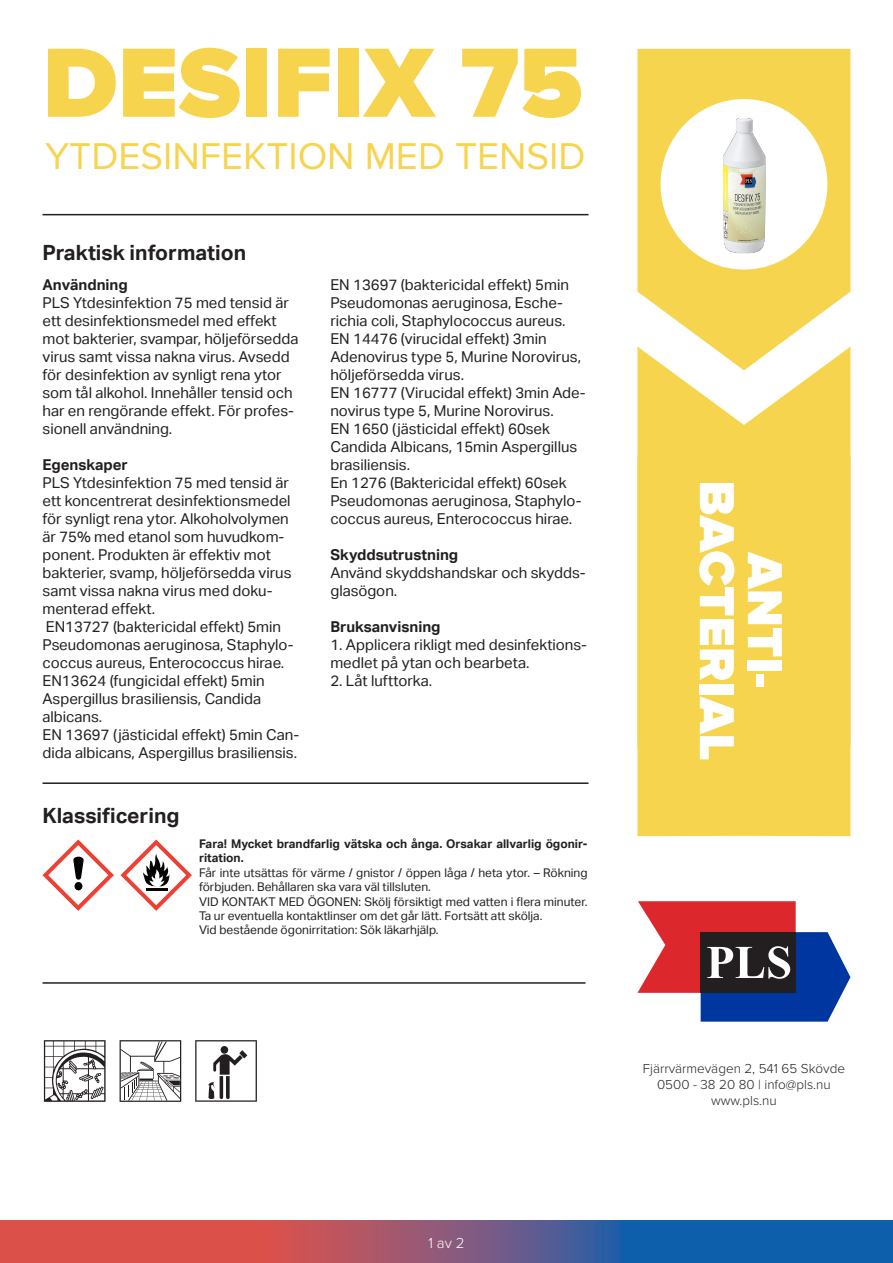
<style>
.page{position:relative;width:893px;height:1263px;background:#fff}
.page>*{position:absolute;margin:0;border:0;box-sizing:border-box;transform-origin:0 0}
.t1{font:900 102px "Proxima Nova";color:#f7d44e}
.t2{font:900 51px "Proxima Nova";color:#fff}
.t3{font:38.7px "Proxima Nova";color:#f7d44e}
.t4{font:700 21px "Aktiv Grotesk";color:#231f20}
.t5{font:15px/18px "Aktiv Grotesk";color:#231f20}
.t6{font:700 15px "Aktiv Grotesk";color:#231f20}
.t7{font:300 15px "Proxima Nova";color:#fff}
.t8{font:300 13.5px "Proxima Nova";color:#231f20}
.t9{font:12px/14.4px "Aktiv Grotesk";color:#231f20}
.t10{font:700 12px/14.4px "Aktiv Grotesk";color:#231f20}
</style>
<div class="page">
<svg style="left:637px;top:901px;width:213px;height:121px"></svg>
<hr style="left:43px;top:214px;width:545px;height:1px;background:#231f20">
<svg style="left:637px;top:49px;width:213px;height:298px;background:#f7d860"></svg>
<svg style="left:637px;top:347px;width:213px;height:108px;fill:#f7d44e"></svg>
<div style="left:637px;top:455px;width:213px;height:381px;background:#f7d44e"></div>
<div style="left:660px;top:99px;width:167px;height:171px;background:#fff;border-radius:50%"></div>
<svg style="left:0;top:1220px;width:893px;height:43px;background:#7b577a"></svg>
<hr style="left:43px;top:982px;width:542px;height:2px;background:#231f20">
<hr style="left:43px;top:782px;width:545px;height:2px;background:#231f20">
<img style="left:723px;top:118px;width:43px;height:136px">
<svg style="left:195px;top:1040px;width:62px;height:62px"></svg>
<svg style="left:120px;top:1040px;width:61px;height:62px"></svg>
<svg style="left:44px;top:1040px;width:62px;height:62px"></svg>
<svg style="left:43px;top:839px;width:71px;height:72px"></svg>
<svg style="left:120px;top:839px;width:72px;height:72px"></svg>
<p class="t1" style="left:43px;top:24px;width:542px">DESIFIX 75</p>
<p class="t3" style="left:45px;top:134px;width:542px">YTDESINFEKTION MED TENSID</p>
<p class="t4" style="left:43px;top:240px;width:205px">Praktisk information</p>
<p class="t6" style="left:43px;top:276px;width:87px">Användning</p>
<p class="t5" style="left:43px;top:294px;width:257px">PLS Ytdesinfektion 75 med tensid är ett desinfektionsmedel med effekt mot bakterier, svampar, höljeförsedda virus samt vissa nakna virus. Avsedd för desinfektion av synligt rena ytor som tål alkohol. Innehåller tensid och har en rengörande effekt. För profes&shy;sionell användning.</p>
<p class="t6" style="left:43px;top:456px;width:87px">Egenskaper</p>
<p class="t5" style="left:43px;top:474px;width:250px">PLS Ytdesinfektion 75 med tensid är ett koncentrerat desinfektionsmedel för synligt rena ytor. Alkoholvolymen är 75% med etanol som huvudkom&shy;ponent. Produkten är effektiv mot bakterier, svamp, höljeförsedda virus samt vissa nakna virus med doku&shy;menterad effekt.</p>
<p class="t5" style="left:43px;top:618px;width:253px">EN13727 (baktericidal effekt) 5min<br>Pseudomonas aeruginosa, Staphylo&shy;coccus aureus, Enterococcus hirae.</p>
<p class="t5" style="left:43px;top:672px;width:224px">EN13624 (fungicidal effekt) 5min<br>Aspergillus brasiliensis, Candida albicans.</p>
<p class="t5" style="left:43px;top:726px;width:258px">EN 13697 (jästicidal effekt) 5min Can&shy;dida albicans, Aspergillus brasiliensis.</p>
<p class="t4" style="left:43px;top:803px;width:139px">Klassificering</p>
<p class="t5" style="left:330px;top:276px;width:240px">EN 13697 (baktericidal effekt) 5min<br>Pseudomonas aeruginosa, Esche&shy;richia coli, Staphylococcus aureus.</p>
<p class="t5" style="left:330px;top:330px;width:252px">EN 14476 (virucidal effekt) 3min<br>Adenovirus type 5, Murine Norovirus, höljeförsedda virus.</p>
<p class="t5" style="left:330px;top:384px;width:257px">EN 16777 (Virucidal effekt) 3min Ade&shy;novirus type 5, Murine Norovirus.</p>
<p class="t5" style="left:330px;top:420px;width:248px">EN 1650 (jästicidal effekt) 60sek<br>Candida Albicans, 15min Aspergillus brasiliensis.</p>
<p class="t5" style="left:330px;top:474px;width:253px">En 1276 (Baktericidal effekt) 60sek<br>Pseudomonas aeruginosa, Staphylo&shy;coccus aureus, Enterococcus hirae.</p>
<p class="t6" style="left:330px;top:546px;width:129px">Skyddsutrustning</p>
<p class="t5" style="left:330px;top:564px;width:257px">Använd skyddshandskar och skydds&shy;glasögon.</p>
<p class="t6" style="left:330px;top:618px;width:112px">Bruksanvisning</p>
<p class="t5" style="left:330px;top:636px;width:258px">1. Applicera rikligt med desinfektions&shy;medlet på ytan och bearbeta.</p>
<p class="t5" style="left:330px;top:672px;width:103px">2. Låt lufttorka.</p>
<p class="t10" style="left:199px;top:837px;width:390px">Fara! Mycket brandfarlig vätska och ånga. Orsakar allvarlig ögonir&shy;ritation.</p>
<p class="t9" style="left:199px;top:865px;width:390px">Får inte utsättas för värme / gnistor / öppen låga / heta ytor. – Rökning förbjuden. Behållaren ska vara väl tillsluten.</p>
<p class="t9" style="left:199px;top:894px;width:390px">VID KONTAKT MED ÖGONEN: Skölj försiktigt med vatten i flera minuter.<br>Ta ur eventuella kontaktlinser om det går lätt. Fortsätt att skölja.</p>
<p class="t9" style="left:199px;top:923px;width:241px">Vid bestående ögonirritation: Sök läkarhjälp.</p>
<p class="t7" style="left:428px;top:1231px;width:38px">1 av 2</p>
<p class="t2" style="left:746px;top:480px;width:282px;rotate:90deg">BACTERIAL</p>
<p class="t2" style="left:794px;top:552px;width:137px;rotate:90deg">ANTI-</p>
<p class="t8" style="left:643px;top:1058px;width:204px">Fjärrvärmevägen 2, 541 65 Skövde</p>
<p class="t8" style="left:657px;top:1074px;width:175px">0500 - 38 20 80 | info@pls.nu</p>
<p class="t8" style="left:711px;top:1090px;width:67px">www.pls.nu</p>
</div>
